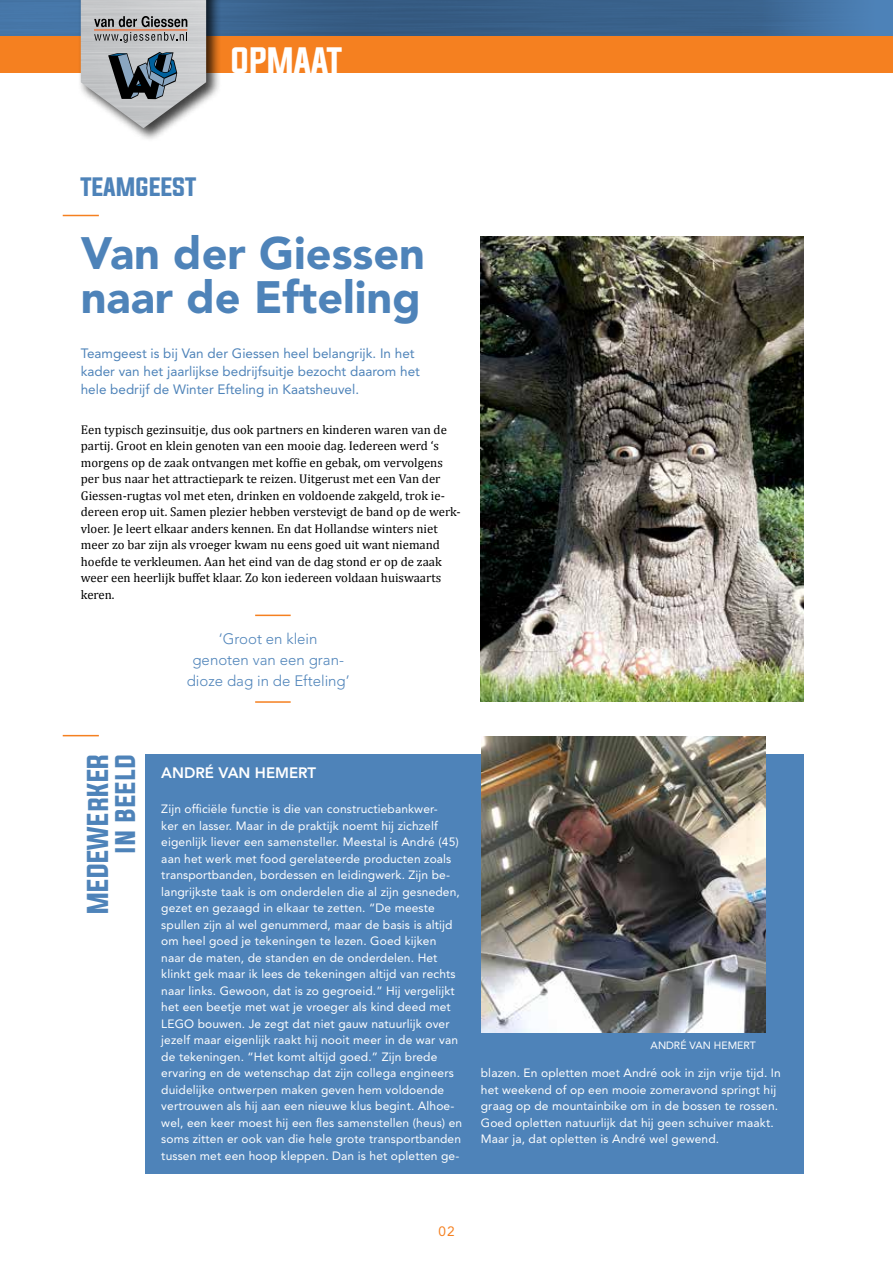
<style>
.page{position:relative;width:893px;height:1263px;background:#fff}
.page>*{position:absolute;margin:0;border:0;box-sizing:border-box;transform-origin:0 0}
.t1{font:900 45px/43.5px "Avenir LT Std";color:#4e83b9}
.t2{font:31.05px "Evogria";letter-spacing:-.01em;color:#fff}
.t3{font:25.5px/27px "Evogria";color:#4e83b9;text-align:right}
.t4{font:22.5px "Evogria";color:#4e83b9}
.t5{font:300 15px/21px "Avenir LT Std";color:#4e83b9;text-align:center}
.t6{font:800 15px "Avenir LT Std";color:#fff}
.t7{font:13.5px/18px "Avenir LT Std";color:#4e83b9}
.t8{font:13.5px "Avenir LT Std";color:#f58020}
.t9{font:12.75px/16.5px "Cambria";color:#000}
.t10{font:12px/16.5px "Avenir LT Std";letter-spacing:.01em;color:#fff}
.t11{font:10.5px "Avenir LT Std";color:#fff}
</style>
<div class="page">
<img style="left:0;top:0;width:893px;height:36px">
<div style="left:0;top:36px;width:893px;height:36px;background:#f58020"></div>
<div style="left:78px;top:0;width:143px;height:142px;background:#000;opacity:.75"></div>
<img style="left:81px;top:0;width:125px;height:128px">
<svg style="left:94px;top:16px;width:93px;height:27px;background:#989595"></svg>
<hr style="left:94px;top:30px;width:93px;height:1px;background:#ff5000">
<svg style="left:108px;top:52px;width:69px;height:47px;background:#5b6974"></svg>
<hr style="left:63px;top:215px;width:36px;height:1px;background:#f58020">
<hr style="left:63px;top:735px;width:36px;height:1px;background:#f58020">
<hr style="left:255px;top:615px;width:36px;height:1px;background:#f58020">
<hr style="left:255px;top:701px;width:36px;height:2px;background:#f58020">
<div style="left:146px;top:754px;width:658px;height:420px;background:#4e83b9"></div>
<img style="left:481px;top:736px;width:284px;height:297px">
<img style="left:481px;top:236px;width:323px;height:465px">
<h2 class="t2" style="left:231px;top:38px;width:113px">OPMAAT</h2>
<h3 class="t4" style="left:81px;top:171px;width:117px">TEAM GEEST</h3>
<h1 class="t1" style="left:81px;top:232px;width:346px">Van der Giessen naar de Efteling</h1>
<p class="t7" style="left:81px;top:344px;width:341px">Teamgeest is bij Van der Giessen heel belangrijk. I n het kader van het jaarlijkse bedrijfsuitje bezocht daarom het hele bedrijf de Winter Efteling in Kaatsheuvel.</p>
<p class="t9" style="left:81px;top:421px;width:381px">Een typisch gezinsuitje, dus ook partners en kinderen waren van de partij. Groot en klein genoten van een mooie dag. Iedereen werd ‘s morgens op de zaak ontvangen met koffie en gebak, om vervolgens per bus naar het attractiepark te reizen. Uitgerust met een Van der Giessen-rugtas vol met eten, drinken en voldoende zakgeld, trok ie&shy;dereen erop uit. Samen plezier hebben verstevigt de band op de werk&shy;vloer. Je leert elkaar anders kennen. En dat Hollandse winters niet meer zo bar zijn als vroeger kwam nu eens goed uit want niemand hoefde te verkleumen. Aan het eind van de dag stond er op de zaak weer een heerlijk buffet klaar. Zo kon iedereen voldaan huiswaarts keren.</p>
<p class="t5" style="left:187px;top:628px;width:164px">‘Groot en klein<br>genoten van een gran&shy;dioze dag in de Efteling’</p>
<h3 class="t3" style="left:86px;top:914px;width:162px;rotate:-90deg">MEDEWERKER<br>IN BEELD</h3>
<p class="t6" style="left:161px;top:763px;width:156px">ANDRÉ VAN HEMERT</p>
<p class="t10" style="left:161px;top:801px;width:302px">Zijn officiële functie is die van constructiebankwer-<br>ker en lasser. Maar in de praktijk noemt hij zichzelf eigenlijk liever een samensteller. Meestal is André (45) aan het werk met food gerelateerde producten zoals transportbanden, bordessen en leidingwerk. Zijn be&shy;langrijkste taak is om onderdelen die al zijn gesneden, gezet en gezaagd in elkaar te zetten. “De meeste spullen zijn al wel genummerd, maar de basis is altijd om heel goed je tekeningen te lezen. Goed kijken naar de maten, de standen en de onderdelen. Het klinkt gek maar ik lees de tekeningen altijd van rechts naar links. Gewoon, dat is zo gegroeid.” H ij vergelijkt het een beetje met wat je vroeger als kind deed met LEGO bouwen. Je zegt dat niet gauw natuurlijk over jezelf maar eigenlijk raakt hij nooit meer in de war van de tekeningen. “Het komt altijd goed.” Zijn brede ervaring en de wetenschap dat zijn collega engineers duidelijke ontwerpen maken geven hem voldoende vertrouwen als hij aan een nieuwe klus begint. Alhoe&shy;wel, een keer moest hij een fles samenstellen (heus) en soms zitten er ook van die hele grote transportbanden tussen met een hoop kleppen. Dan is het opletten ge-</p>
<p class="t11" style="left:651px;top:1039px;width:104px">An dré van H emert</p>
<p class="t10" style="left:481px;top:1065px;width:301px">blazen. En opletten moet André ook in zijn vrije tijd. I n het weekend of op een mooie zomeravond springt hij graag op de mountainbike om in de bossen te rossen.<br>Goed opletten natuurlijk dat hij geen schuiver maakt.<br>Maar ja, dat opletten is André wel gewend.</p>
<p class="t8" style="left:438px;top:1224px;width:18px">02</p>
</div>
